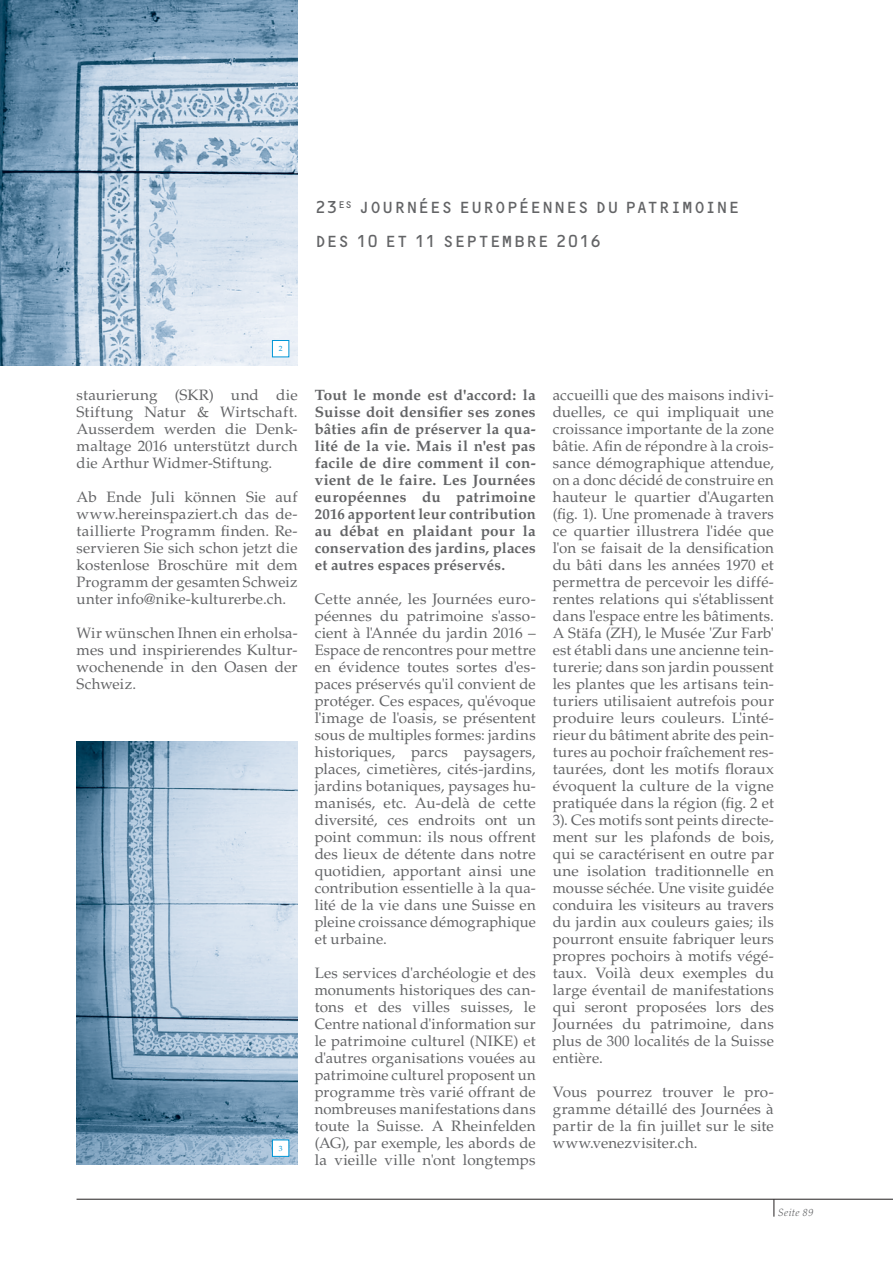
<style>
.page{position:relative;width:893px;height:1263px;background:#fff}
.page>*{position:absolute;margin:0;border:0;box-sizing:border-box;transform-origin:0 0}
.t1{font:16.5px/34px "OCRB Std";letter-spacing:-.01em;color:#636466}
.t2{font:15px/17px "Palatino LT Std";letter-spacing:.01em;color:#636466;text-align:justify}
.t3{font:700 15px/17px "Palatino LT Std";letter-spacing:.02em;color:#636466;text-align:justify}
.t4{font:italic 300 10.5px "Palatino LT Std";letter-spacing:.045em;color:#636466}
.t5{font:7.5px "Palatino LT Std";color:#0096d7}
</style>
<div class="page">
<hr style="left:77px;top:1199px;width:816px;height:1px;background:#231f20">
<svg style="left:774px;top:1199px;width:1px;height:17px"></svg>
<img style="left:77px;top:741px;width:221px;height:424px">
<img style="left:0;top:0;width:298px;height:366px">
<svg style="left:272px;top:340px;width:17px;height:17px"></svg>
<svg style="left:272px;top:1139px;width:17px;height:18px"></svg>
<p class="t1" style="left:315px;top:190px;width:427px">23<sup>ES</sup> JOURNÉES EUROPÉENNES DU PATRIMOINE<br>DES 10 ET 11 SEPTEMBRE 2016</p>
<p class="t5" style="left:279px;top:346px;width:5px">2</p>
<p class="t2" style="left:77px;top:388px;width:223px">staurierung (SKR) und die Stiftung Natur &amp; Wirtschaft.<br>Ausserdem werden die Denk&shy;maltage 2016 unterstützt durch die Arthur Widmer-Stiftung.</p>
<p class="t2" style="left:77px;top:490px;width:223px">Ab Ende Juli können Sie auf www.hereinspaziert.ch das de&shy;taillierte Programm finden. Re&shy;servieren Sie sich schon jetzt die kostenlose Broschüre mit dem Programm der gesamten Schweiz unter info@nike-kulturerbe.ch.</p>
<p class="t2" style="left:77px;top:626px;width:223px">Wir wünschen Ihnen ein erholsa&shy;mes und inspirierendes Kultur&shy;wochenende in den Oasen der Schweiz.</p>
<p class="t5" style="left:279px;top:1145px;width:5px">3</p>
<p class="t3" style="left:315px;top:388px;width:223px">Tout le monde est d'accord: la Suisse doit densifier ses zones bâties afin de préserver la qua&shy;lité de la vie. Mais il n'est pas facile de dire comment il con&shy;vient de le faire. Les Journées européennes du patrimoine 2016 apportent leur contribution au débat en plaidant pour la conservation des jardins, places et autres espaces préservés.</p>
<p class="t2" style="left:315px;top:592px;width:223px">Cette année, les Journées euro&shy;péennes du patrimoine s'asso&shy;cient à l'Année du jardin 2016 – Espace de rencontres pour mettre en évidence toutes sortes d'es&shy;paces préservés qu'il convient de protéger. Ces espaces, qu'évoque l'image de l'oasis, se présentent sous de multiples formes: jardins historiques, parcs paysagers, places, cimetières, cités-jardins, jardins botaniques, paysages hu&shy;manisés, etc. Au-delà de cette diversité, ces endroits ont un point commun: ils nous offrent des lieux de détente dans notre quotidien, apportant ainsi une contribution essentielle à la qua&shy;lité de la vie dans une Suisse en pleine croissance démographique et urbaine.</p>
<p class="t2" style="left:315px;top:966px;width:223px">Les services d'archéologie et des monuments historiques des can&shy;tons et des villes suisses, le Centre national d'information sur le patrimoine culturel (NIKE) et d'autres organisations vouées au patrimoine culturel proposent un programme très varié offrant de nombreuses manifestations dans toute la Suisse. A Rheinfelden (AG), par exemple, les abords de la vieille ville n'ont longtemps</p>
<p class="t2" style="left:553px;top:388px;width:223px">accueilli que des maisons indivi&shy;duelles, ce qui impliquait une croissance importante de la zone bâtie. Afin de répondre à la crois&shy;sance démographique attendue, on a donc décidé de construire en hauteur le quartier d'Augarten (fig. 1). Une promenade à travers ce quartier illustrera l'idée que l'on se faisait de la densification du bâti dans les années 1970 et permettra de percevoir les diffé&shy;rentes relations qui s'établissent dans l'espace entre les bâtiments.<br>A Stäfa (ZH), le Musée 'Zur Farb' est établi dans une ancienne tein&shy;turerie; dans son jardin poussent les plantes que les artisans tein&shy;turiers utilisaient autrefois pour produire leurs couleurs. L'inté&shy;rieur du bâtiment abrite des pein&shy;tures au pochoir fraîchement res&shy;taurées, dont les motifs floraux évoquent la culture de la vigne pratiquée dans la région (fig. 2 et 3). Ces motifs sont peints directe&shy;ment sur les plafonds de bois, qui se caractérisent en outre par une isolation traditionnelle en mousse séchée. Une visite guidée conduira les visiteurs au travers du jardin aux couleurs gaies; ils pourront ensuite fabriquer leurs propres pochoirs à motifs végé&shy;taux. Voilà deux exemples du large éventail de manifestations qui seront proposées lors des Journées du patrimoine, dans plus de 300 localités de la Suisse entière.</p>
<p class="t2" style="left:553px;top:1085px;width:223px">Vous pourrez trouver le pro&shy;gramme détaillé des Journées à partir de la fin juillet sur le site www.venezvisiter.ch.</p>
<p class="t4" style="left:778px;top:1209px;width:37px">Seite 89</p>
</div>
